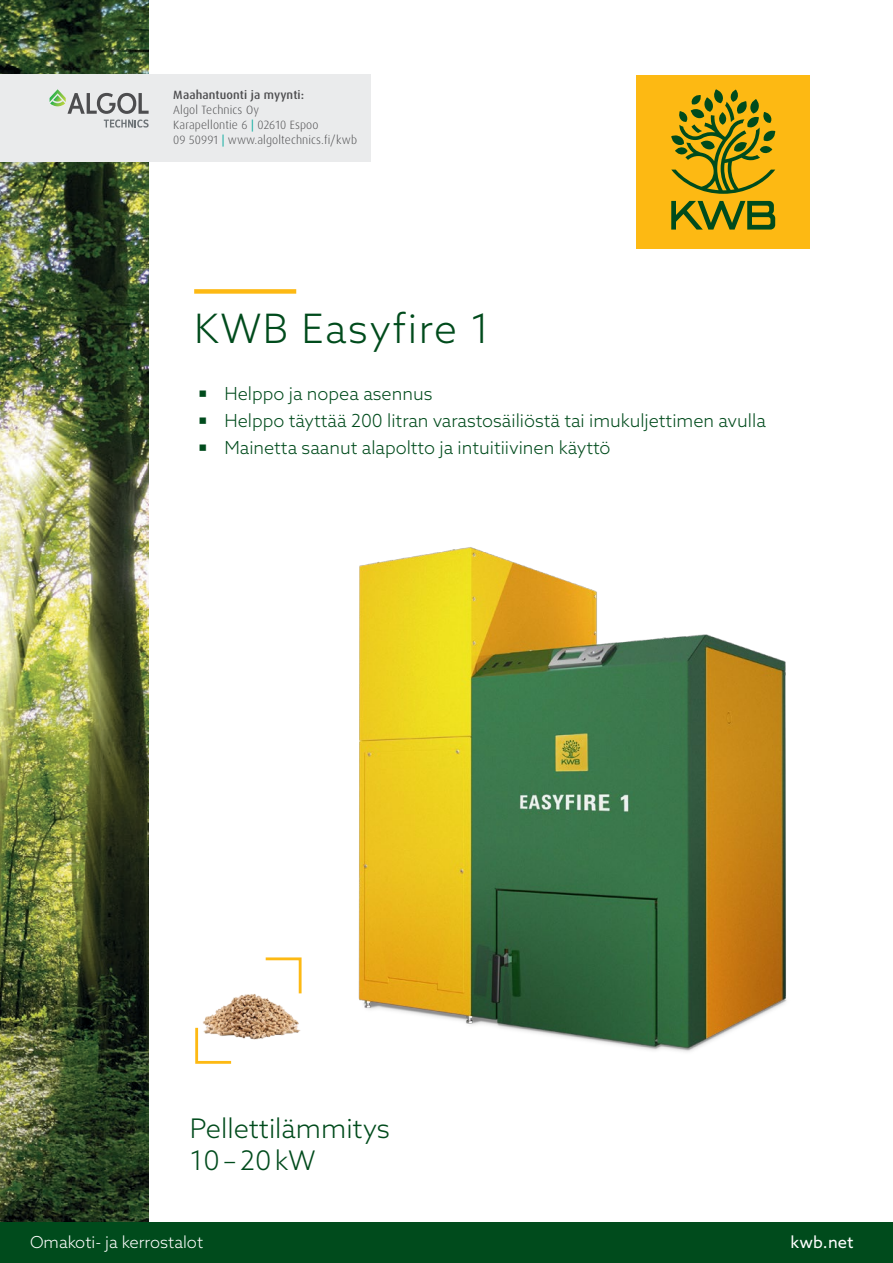
<style>
.page{position:relative;width:893px;height:1263px;background:#fff}
.page>*{position:absolute;margin:0;border:0;box-sizing:border-box;transform-origin:0 0}
.t1{font:300 40.5px "Azo Sans";letter-spacing:.04em;color:#004b1c}
.t2{font:300 27px/32.4px "Azo Sans";color:#004b1c}
.t3{font:300 18px/27px "Azo Sans";color:#004b1c}
.t4{font:300 16.5px "Azo Sans";color:#fff}
.t5{font:16.5px "Azo Sans";letter-spacing:.01em;color:#fff}
.t6{font:300 12px/15px "Dax Pro";letter-spacing:.01em;color:#4d4d4f}
.t7{font:500 12px "Dax Pro";letter-spacing:.01em;color:#4d4d4f}
.s1{font-weight:400;color:#00a99c}
</style>
<div class="page">
<div style="left:194px;top:289px;width:102px;height:5px;background:#fdb913"></div>
<img style="left:0;top:0;width:149px;height:1222px">
<img style="left:203px;top:994px;width:98px;height:46px">
<svg style="left:195px;top:1025px;width:39px;height:39px"></svg>
<svg style="left:263px;top:957px;width:39px;height:39px"></svg>
<div style="left:0;top:1222px;width:893px;height:41px;background:#004b1c"></div>
<img style="left:358px;top:547px;width:429px;height:505px">
<div style="left:636px;top:75px;width:174px;height:174px;background:#fdb913"></div>
<svg style="left:671px;top:89px;width:105px;height:105px"></svg>
<svg style="left:671px;top:201px;width:104px;height:29px"></svg>
<div style="left:0;top:74px;width:371px;height:88px;background:#eaebec"></div>
<svg style="left:104px;top:120px;width:45px;height:8px"></svg>
<svg style="left:50px;top:89px;width:99px;height:25px"></svg>
<p class="t7" style="left:173px;top:87px;width:132px">Maahantuonti ja myynti:</p>
<p class="t6" style="left:173px;top:102px;width:185px">Algol Technics Oy<br>Karapellontie 6 <span class="s1">|</span> 02610 Espoo<br>09 50991 <span class="s1">|</span> www.algoltechnics.fi/kwb</p>
<h1 class="t1" style="left:194px;top:303px;width:298px">KWB Easyfire 1</h1>
<p class="t3" style="left:224px;top:380px;width:543px">Helppo ja nopea asennus<br>Helppo täyttää 200 litran varastosäiliöstä tai imukuljettimen avulla<br>Mainetta saanut alapoltto ja intuitiivinen käyttö</p>
<h2 class="t2" style="left:190px;top:1111px;width:202px">Pellettilämmitys<br>10–20kW</h2>
<p class="t4" style="left:30px;top:1232px;width:175px">Omakoti- ja kerrostalot</p>
<p class="t5" style="left:791px;top:1232px;width:65px">kwb.net</p>
</div>
